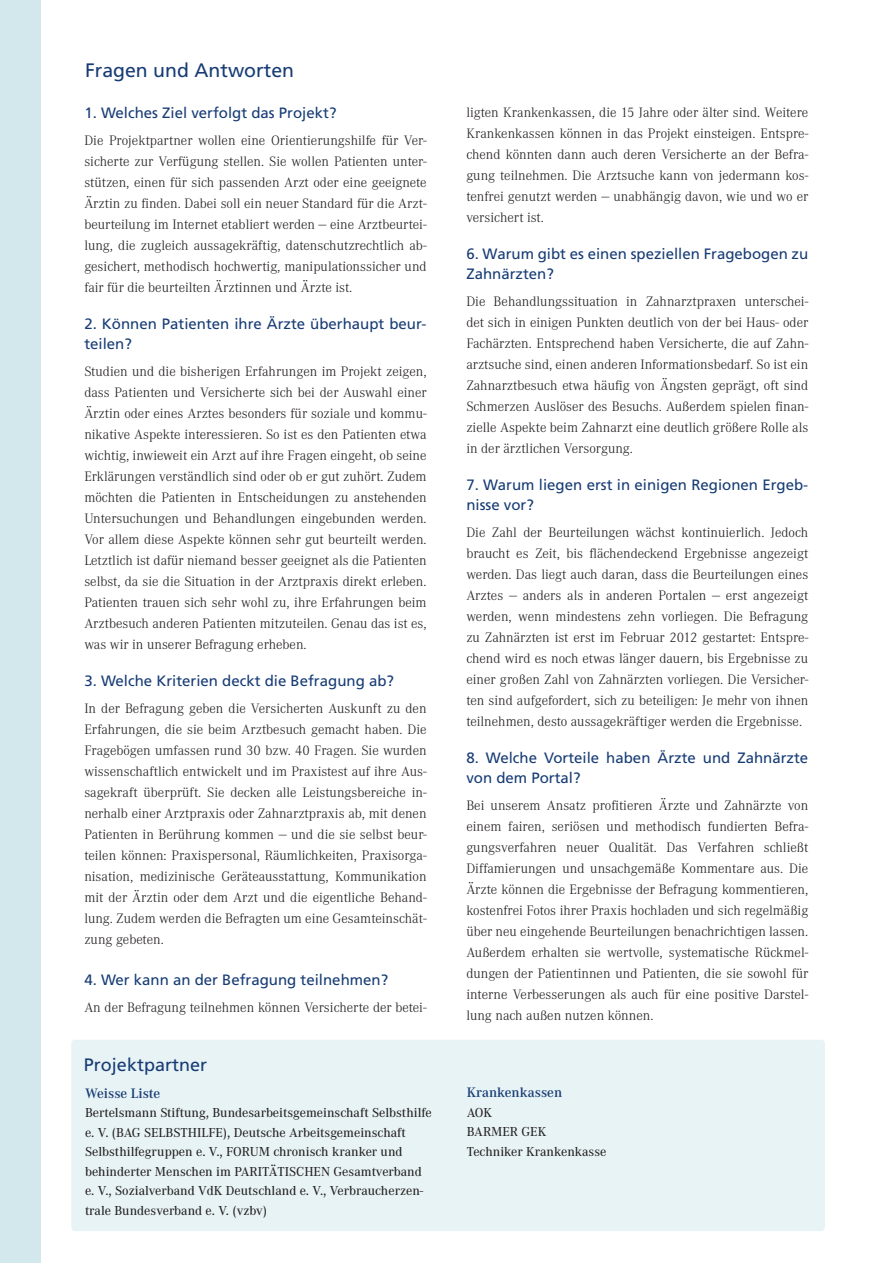
<style>
.page{position:relative;width:893px;height:1263px;background:#fff}
.page>*{position:absolute;margin:0;border:0;box-sizing:border-box;transform-origin:0 0}
.t1{font:19.5px "Frutiger";color:#173c75}
.t2{font:18px "Frutiger";color:#173c75}
.t3{font:15px/19.5px "Frutiger";color:#173c75}
.t4{font:300 14.25px/21px "Corporate A";color:#231f20;text-align:justify}
.t5{font:600 14.25px "Corporate A";color:#173c75}
.t6{font:500 13.5px/19.5px "Corporate A";color:#231f20}
</style>
<div class="page">
<div style="left:0;top:0;width:40px;height:1263px;background:#d2e8ec"></div>
<div style="left:71px;top:1040px;width:754px;height:191px;background:#e8f3f5"></div>
<p class="t1" style="left:85px;top:59px;width:211px">Fragen und Antworten</p>
<p class="t3" style="left:84px;top:103px;width:254px">1. Welches Ziel verfolgt das Projekt?</p>
<p class="t4" style="left:84px;top:130px;width:344px">Die Projektpartner wollen eine Orientierungshilfe für Ver&shy;sicherte zur Verfügung stellen. Sie wollen Patienten unter&shy;stützen, einen für sich passenden Arzt oder eine geeignete Ärztin zu finden. Dabei soll ein neuer Standard für die Arzt&shy;beurteilung im Internet etabliert werden — eine Arztbeurtei&shy;lung, die zugleich aussagekräftig, datenschutzrechtlich ab&shy;gesichert, methodisch hochwertig, manipulationssicher und fair für die beurteilten Ärztinnen und Ärzte ist.</p>
<p class="t3" style="left:84px;top:314px;width:344px">2. Können Patienten ihre Ärzte überhaupt beur&shy;teilen?</p>
<p class="t4" style="left:84px;top:361px;width:344px">Studien und die bisherigen Erfahrungen im Projekt zeigen, dass Patienten und Versicherte sich bei der Auswahl einer Ärztin oder eines Arztes besonders für soziale und kommu&shy;nikative Aspekte interessieren. So ist es den Patienten etwa wichtig, inwieweit ein Arzt auf ihre Fragen eingeht, ob seine Erklärungen verständlich sind oder ob er gut zuhört. Zudem möchten die Patienten in Entscheidungen zu anstehenden Untersuchungen und Behandlungen eingebunden werden.<br>Vor allem diese Aspekte können sehr gut beurteilt werden.<br>Letztlich ist dafür niemand besser geeignet als die Patienten selbst, da sie die Situation in der Arztpraxis direkt erleben.<br>Patienten trauen sich sehr wohl zu, ihre Erfahrungen beim Arztbesuch anderen Patienten mitzuteilen. Genau das ist es, was wir in unserer Befragung erheben.</p>
<p class="t3" style="left:84px;top:671px;width:311px">3. Welche Kriterien deckt die Befragung ab?</p>
<p class="t4" style="left:84px;top:698px;width:344px">In der Befragung geben die Versicherten Auskunft zu den Erfahrungen, die sie beim Arztbesuch gemacht haben. Die Fragebögen umfassen rund 30 bzw. 40 Fragen. Sie wurden wissenschaftlich entwickelt und im Praxistest auf ihre Aus&shy;sagekraft überprüft. Sie decken alle Leistungsbereiche in&shy;nerhalb einer Arztpraxis oder Zahnarztpraxis ab, mit denen Patienten in Berührung kommen — und die sie selbst beur&shy;teilen können: Praxispersonal, Räumlichkeiten, Praxisorga&shy;nisation, medizinische Geräteausstattung, Kommunikation mit der Ärztin oder dem Arzt und die eigentliche Behand&shy;lung. Zudem werden die Befragten um eine Gesamteinschät&shy;zung gebeten.</p>
<p class="t3" style="left:84px;top:970px;width:305px">4. Wer kann an der Befragung teilnehmen?</p>
<p class="t4" style="left:84px;top:997px;width:344px">An der Befragung teilnehmen können Versicherte der betei-</p>
<p class="t2" style="left:84px;top:1054px;width:125px">Projektpartner</p>
<p class="t5" style="left:85px;top:1085px;width:77px">Weisse Liste</p>
<p class="t6" style="left:85px;top:1103px;width:348px">Bertelsmann Stiftung, Bundesarbeitsgemeinschaft Selbsthilfe e. V. (BAG SELBSTHILFE), Deutsche Arbeitsgemeinschaft Selbsthilfegruppen e. V., FORUM chronisch kranker und behinderter Menschen im PARITÄTISCHEN Gesamtverband e. V., Sozialverband VdK Deutschland e. V., Verbraucherzen&shy;trale Bundesverband e. V. (vzbv)</p>
<p class="t4" style="left:466px;top:102px;width:343px">ligten Krankenkassen, die 15 Jahre oder älter sind. Weitere Krankenkassen können in das Projekt einsteigen. Entspre&shy;chend könnten dann auch deren Versicherte an der Befra&shy;gung teilnehmen. Die Arztsuche kann von jedermann kos&shy;tenfrei genutzt werden — unabhängig davon, wie und wo er versichert ist.</p>
<p class="t3" style="left:466px;top:244px;width:343px">6. Warum gibt es einen speziellen Fragebogen zu<br>Zahnärzten?</p>
<p class="t4" style="left:466px;top:291px;width:343px">Die Behandlungssituation in Zahnarztpraxen unterschei&shy;det sich in einigen Punkten deutlich von der bei Haus- oder Fachärzten. Entsprechend haben Versicherte, die auf Zahn&shy;arztsuche sind, einen anderen Informationsbedarf. So ist ein Zahnarztbesuch etwa häufig von Ängsten geprägt, oft sind Schmerzen Auslöser des Besuchs. Außerdem spielen finan&shy;zielle Aspekte beim Zahnarzt eine deutlich größere Rolle als in der ärztlichen Versorgung.</p>
<p class="t3" style="left:466px;top:475px;width:343px">7. Warum liegen erst in einigen Regionen Ergeb&shy;nisse vor?</p>
<p class="t4" style="left:466px;top:522px;width:343px">Die Zahl der Beurteilungen wächst kontinuierlich. Jedoch braucht es Zeit, bis flächendeckend Ergebnisse angezeigt werden. Das liegt auch daran, dass die Beurteilungen eines Arztes — anders als in anderen Portalen — erst angezeigt werden, wenn mindestens zehn vorliegen. Die Befragung zu Zahnärzten ist erst im Februar 2012 gestartet: Entspre&shy;chend wird es noch etwas länger dauern, bis Ergebnisse zu einer großen Zahl von Zahnärzten vorliegen. Die Versicher&shy;ten sind aufgefordert, sich zu beteiligen: Je mehr von ihnen teilnehmen, desto aussagekräftiger werden die Ergebnisse.</p>
<p class="t3" style="left:466px;top:748px;width:343px">8. Welche Vorteile haben Ärzte und Zahnärzte von dem Portal?</p>
<p class="t4" style="left:466px;top:795px;width:343px">Bei unserem Ansatz profitieren Ärzte und Zahnärzte von einem fairen, seriösen und methodisch fundierten Befra&shy;gungsverfahren neuer Qualität. Das Verfahren schließt Diffamierungen und unsachgemäße Kommentare aus. Die Ärzte können die Ergebnisse der Befragung kommentieren, kostenfrei Fotos ihrer Praxis hochladen und sich regelmäßig über neu eingehende Beurteilungen benachrichtigen lassen.<br>Außerdem erhalten sie wertvolle, systematische Rückmel&shy;dungen der Patientinnen und Patienten, die sie sowohl für interne Verbesserungen als auch für eine positive Darstel&shy;lung nach außen nutzen können.</p>
<p class="t5" style="left:467px;top:1084px;width:97px">Krankenkassen</p>
<p class="t6" style="left:467px;top:1102px;width:27px">AOK</p>
<p class="t6" style="left:467px;top:1122px;width:81px">BARMER GEK</p>
<p class="t6" style="left:467px;top:1141px;width:141px">Techniker Krankenkasse</p>
</div>
